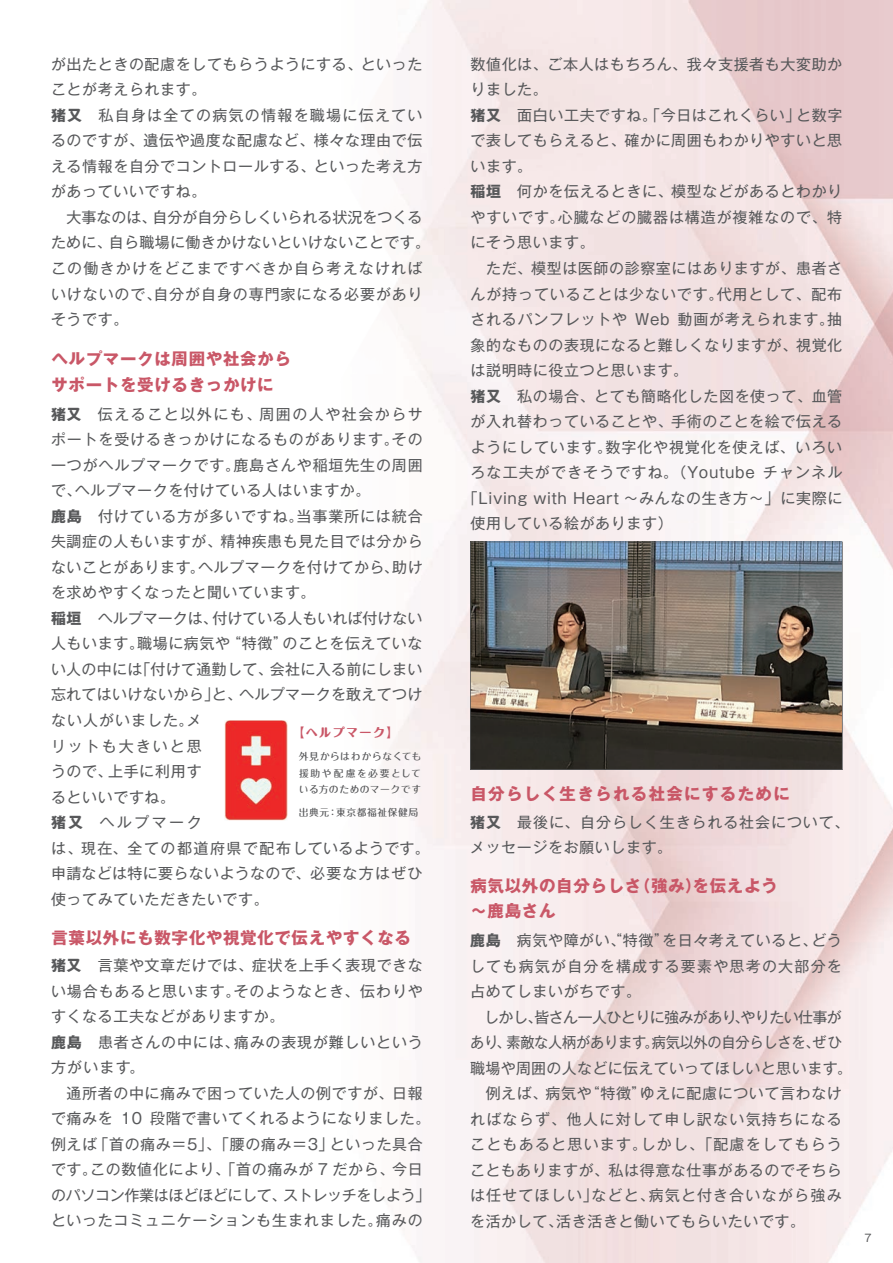
<style>
.page{position:relative;width:893px;height:1263px;background:#fff}
.page>*{position:absolute;margin:0;border:0;box-sizing:border-box;transform-origin:0 0}
.t1{font:16.5px/25.5px "Gothic MB101 Bold 83 pv RKSJ H";letter-spacing:.04em;color:#c95767}
.t2{font:16.5px "Gothic MB101 Bold 83 pv RKSJ H";letter-spacing:.08em;color:#c95767}
.t3{font:15px/25.5px "Gothic MB101 reg 83 pv RKSJ H";letter-spacing:.04em;color:#57585a}
.t4{font:15px/25.5px "Gothic MB101 reg 83 pv RKSJ H";letter-spacing:.06em;color:#57585a}
.t5{font:15px "Gothic MB101 reg 83 pv RKSJ H";letter-spacing:.075em;color:#57585a}
.t6{font:12px "Maru Fo Pro Heavy 90 pv RKSJ H";letter-spacing:.12em;color:#c95767}
.t7{font:10.5px "Gothic MB101 reg 83 pv RKSJ H";color:#57585a}
.t8{font:9.75px/16.5px "Maru Fo Pro Medium 90 pv RKSJ H";letter-spacing:.06em;color:#57585a;text-align:justify}
.s1{font-family:"Gothic MB101 Bold 83 pv RKSJ H"}
</style>
<div class="page">
<img style="left:383px;top:0;width:510px;height:1263px">
<div style="left:222px;top:717px;width:68px;height:106px;background:linear-gradient(to bottom,#fff,#fff);border-radius:13px"></div>
<img style="left:224px;top:720px;width:63px;height:100px;border-radius:2px">
<img style="left:470px;top:541px;width:373px;height:229px">
<p class="t3" style="left:51px;top:54px;width:373px">が出たときの配慮をしてもらうようにする、といったことが考えられます。<br><span class="s1">猪又　</span>私自身は全ての病気の情報を職場に伝えているのですが、遺伝や過度な配慮など、様々な理由で伝える情報を自分でコントロールする、といった考え方があっていいですね。</p>
<p class="t3" style="left:51px;top:207px;width:380px;text-indent:16px">大事なのは、自分が自分らしくいられる状況をつくるために、自ら職場に働きかけないといけないことです。この働きかけをどこまですべきか自ら考えなければいけないので、自分が自身の専門家になる必要がありそうです。</p>
<p class="t1" style="left:51px;top:349px;width:241px">ヘルプマークは周囲や社会からサポートを受けるきっかけに</p>
<p class="t3" style="left:51px;top:404px;width:380px"><span class="s1">猪又　</span>伝えること以外にも、周囲の人や社会からサポートを受けるきっかけになるものがあります。その一つがヘルプマークです。鹿島さんや稲垣先生の周囲で、ヘルプマークを付けている人はいますか。<br><span class="s1">鹿島　</span>付けている方が多いですね。当事業所には統合失調症の人もいますが、精神疾患も見た目では分からないことがあります。ヘルプマークを付けてから、助けを求めやすくなったと聞いています。<br><span class="s1">稲垣　</span>ヘルプマークは、付けている人もいれば付けない人もいます。職場に病気や“特徴”のことを伝えていない人の中には「付けて通勤して、会社に入る前にしまい忘れてはいけないから」と、ヘルプマークを敢えてつけない人がいました。メ<br>リットも大きいと思<br>うので、上手に利用す<br>るといいですね。<br><span class="s1">猪又　</span>ヘルプマーク<br>は、現在、全ての都道府県で配布しているようです。申請などは特に要らないようなので、必要な方はぜひ使ってみていただきたいです。</p>
<p class="t6" style="left:292px;top:728px;width:108px">【ヘルプマーク】</p>
<p class="t8" style="left:299px;top:749px;width:124px">外見からはわからなくても援助や配慮を必要としている方のためのマークです</p>
<p class="t8" style="left:299px;top:805px;width:121px">出典元：東京都福祉保健局</p>
<p class="t3" style="left:470px;top:54px;width:373px">数値化は、ご本人はもちろん、我々支援者も大変助か</p>
<p class="t3" style="left:470px;top:79px;width:79px">りました。</p>
<p class="t3" style="left:470px;top:105px;width:373px"><span class="s1">猪又　</span>面白い工夫ですね。「今日はこれくらい」と数字</p>
<p class="t3" style="left:470px;top:130px;width:373px">で表してもらえると、確かに周囲もわかりやすいと思</p>
<p class="t3" style="left:470px;top:156px;width:63px">います。</p>
<p class="t3" style="left:470px;top:181px;width:373px"><span class="s1">稲垣　</span>何かを伝えるときに、模型などがあるとわかり</p>
<p class="t4" style="left:470px;top:207px;width:373px">やすいです。心臓などの臓器は構造が複雑なので、特</p>
<p class="t3" style="left:470px;top:232px;width:126px">にそう思います。</p>
<p class="t3" style="left:470px;top:258px;width:373px">　ただ、模型は医師の診察室にはありますが、患者さ</p>
<p class="t4" style="left:470px;top:283px;width:373px">んが持っていることは少ないです。代用として、配布</p>
<p class="t3" style="left:470px;top:309px;width:373px">されるパンフレットや Web 動画が考えられます。抽</p>
<p class="t3" style="left:470px;top:334px;width:373px">象的なものの表現になると難しくなりますが、視覚化</p>
<p class="t3" style="left:470px;top:360px;width:219px">は説明時に役立つと思います。</p>
<p class="t3" style="left:470px;top:385px;width:373px"><span class="s1">猪又　</span>私の場合、とても簡略化した図を使って、血管</p>
<p class="t3" style="left:470px;top:411px;width:373px">が入れ替わっていることや、手術のことを絵で伝える</p>
<p class="t4" style="left:470px;top:436px;width:373px">ようにしています。数字化や視覚化を使えば、いろい</p>
<p class="t5" style="left:470px;top:467px;width:373px">ろな工夫ができそうですね。（Youtube チャンネル</p>
<p class="t3" style="left:463px;top:487px;width:381px">「Living with Heart ～みんなの生き方～」に実際に</p>
<p class="t3" style="left:470px;top:513px;width:204px">使用している絵があります）</p>
<p class="t2" style="left:470px;top:788px;width:321px">自分らしく生きられる社会にするために</p>
<p class="t4" style="left:470px;top:811px;width:381px"><span class="s1">猪又</span>　最後に、自分らしく生きられる社会について、メッセージをお願いします。</p>
<p class="t1" style="left:470px;top:875px;width:309px">病気以外の自分らしさ（強み）を伝えよう～鹿島さん</p>
<p class="t1" style="left:51px;top:927px;width:361px">言葉以外にも数字化や視覚化で伝えやすくなる</p>
<p class="t3" style="left:470px;top:930px;width:373px;text-align:justify"><span class="s1">鹿島　</span>病気や障がい、“特徴”を日々考えていると、どうしても病気が自分を構成する要素や思考の大部分を占めてしまいがちです。</p>
<p class="t3" style="left:470px;top:1006px;width:383px;text-indent:14px">しかし、皆さん一人ひとりに強みがあり、やりたい仕事があり、素敵な人柄があります。病気以外の自分らしさを、ぜひ職場や周囲の人などに伝えていってほしいと思います。　例えば、病気や“特徴”ゆえに配慮について言わなければならず、他人に対して申し訳ない気持ちになることもあると思います。しかし、「配慮をしてもらうこともありますが、私は得意な仕事があるのでそちらは任せてほしい」などと、病気と付き合いながら強みを活かして、活き活きと働いてもらいたいです。</p>
<p class="t3" style="left:51px;top:955px;width:381px"><span class="s1">猪又　</span>言葉や文章だけでは、症状を上手く表現できない場合もあると思います。そのようなとき、伝わりやすくなる工夫などがありますか。<br><span class="s1">鹿島　</span>患者さんの中には、痛みの表現が難しいという方がいます。<br>　通所者の中に痛みで困っていた人の例ですが、日報で痛みを 10 段階で書いてくれるようになりました。例えば「首の痛み＝5」、「腰の痛み＝3」といった具合です。この数値化により、「首の痛みが 7 だから、今日のパソコン作業はほどほどにして、ストレッチをしよう」といったコミュニケーションも生まれました。痛みの</p>
<p class="t7" style="left:864px;top:1234px;width:9px">7</p>
</div>
